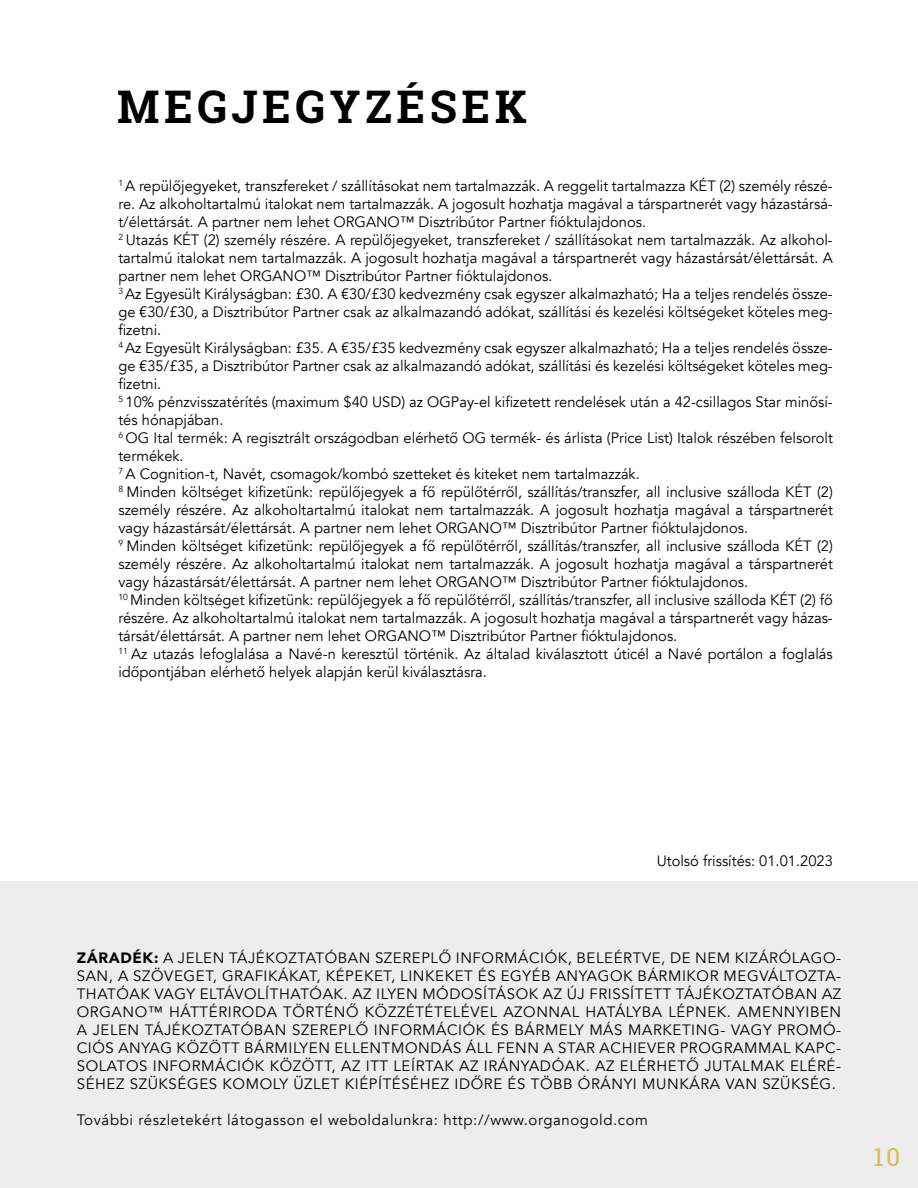
<style>
.page{position:relative;width:918px;height:1188px;background:#fff}
.page>*{position:absolute;margin:0;border:0;box-sizing:border-box;transform-origin:0 0}
.t1{font:700 45px "Roboto Slab";letter-spacing:.1em;color:#000}
.t2{font:24.9px "Roboto Slab";color:#deb757}
.t3{font:15px/18px "Avenir";color:#000}
.t4{font:15px "Avenir";letter-spacing:.04em;color:#000}
.s1{font-weight:900}
</style>
<div class="page">
<div style="left:0;top:882px;width:918px;height:306px;background:#ededed"></div>
<h1 class="t1" style="left:117px;top:76px;width:411px">MEGJEGYZÉSEK</h1>
<p class="t3" style="left:118px;top:177px;width:716px"><sup>1</sup> A repülőjegyeket, transzfereket / szállításokat nem tartalmazzák. A reggelit tartalmazza KÉT (2) személy részé&shy;re. Az alkoholtartalmú italokat nem tartalmazzák. A jogosult hozhatja magával a társpartnerét vagy házastársá&shy;t/élettársát. A partner nem lehet ORGANO™ Disztribútor Partner fióktulajdonos.<br><sup>2</sup> Utazás KÉT (2) személy részére. A repülőjegyeket, transzfereket / szállításokat nem tartalmazzák. Az alkohol&shy;tartalmú italokat nem tartalmazzák. A jogosult hozhatja magával a társpartnerét vagy házastársát/élettársát. A partner nem lehet ORGANO™ Disztribútor Partner fióktulajdonos.<br><sup>3</sup> Az Egyesült Királyságban: £30. A €30/£30 kedvezmény csak egyszer alkalmazható; Ha a teljes rendelés össze&shy;ge €30/£30, a Disztribútor Partner csak az alkalmazandó adókat, szállítási és kezelési költségeket köteles meg&shy;fizetni.<br><sup>4</sup> Az Egyesült Királyságban: £35. A €35/£35 kedvezmény csak egyszer alkalmazható; Ha a teljes rendelés össze&shy;ge €35/£35, a Disztribútor Partner csak az alkalmazandó adókat, szállítási és kezelési költségeket köteles meg&shy;fizetni.<br><sup>5</sup> 10% pénzvisszatérítés (maximum $40 USD) az OGPay-el kifizetett rendelések után a 42-csillagos Star minősí&shy;tés hónapjában.<br><sup>6</sup> OG Ital termék: A regisztrált országodban elérhető OG termék- és árlista (Price List) Italok részében felsorolt termékek.<br><sup>7</sup> A Cognition-t, Navét, csomagok/kombó szetteket és kiteket nem tartalmazzák.<br><sup>8</sup> Minden költséget kifizetünk: repülőjegyek a fő repülőtérről, szállítás/transzfer, all inclusive szálloda KÉT (2) személy részére. Az alkoholtartalmú italokat nem tartalmazzák. A jogosult hozhatja magával a társpartnerét vagy házastársát/élettársát. A partner nem lehet ORGANO™ Disztribútor Partner fióktulajdonos.<br><sup>9</sup> Minden költséget kifizetünk: repülőjegyek a fő repülőtérről, szállítás/transzfer, all inclusive szálloda KÉT (2) személy részére. Az alkoholtartalmú italokat nem tartalmazzák. A jogosult hozhatja magával a társpartnerét vagy házastársát/élettársát. A partner nem lehet ORGANO™ Disztribútor Partner fióktulajdonos.<br><sup>10</sup> Minden költséget kifizetünk: repülőjegyek a fő repülőtérről, szállítás/transzfer, all inclusive szálloda KÉT (2) fő részére. Az alkoholtartalmú italokat nem tartalmazzák. A jogosult hozhatja magával a társpartnerét vagy házas&shy;társát/élettársát. A partner nem lehet ORGANO™ Disztribútor Partner fióktulajdonos.<br><sup>11</sup> Az utazás lefoglalása a Navé-n keresztül történik. Az általad kiválasztott úticél a Navé portálon a foglalás időpontjában elérhető helyek alapján kerül kiválasztásra.</p>
<p class="t3" style="left:657px;top:852px;width:178px">Utolsó frissítés: 01.01.2023</p>
<p class="t3" style="left:77px;top:949px;width:766px;text-align:justify"><span class="s1">ZÁRADÉK:</span> A JELEN TÁJÉKOZTATÓBAN SZEREPLŐ INFORMÁCIÓK, BELEÉRTVE, DE NEM KIZÁRÓLAGO-SAN, A SZÖVEGET, GRAFIKÁKAT, KÉPEKET, LINKEKET ÉS EGYÉB ANYAGOK BÁRMIKOR MEGVÁLTOZTA-THATÓAK VAGY ELTÁVOLÍTHATÓAK. AZ ILYEN MÓDOSÍTÁSOK AZ ÚJ FRISSÍTETT TÁJÉKOZTATÓBAN AZ ORGANO™ HÁTTÉRIRODA TÖRTÉNŐ KÖZZÉTÉTELÉVEL AZONNAL HATÁLYBA LÉPNEK. AMENNYIBEN A JELEN TÁJÉKOZTATÓBAN SZEREPLŐ INFORMÁCIÓK ÉS BÁRMELY MÁS MARKETING- VAGY PROMÓ-CIÓS ANYAG KÖZÖTT BÁRMILYEN ELLENTMONDÁS ÁLL FENN A STAR ACHIEVER PROGRAMMAL KAPC-SOLATOS INFORMÁCIÓK KÖZÖTT, AZ ITT LEÍRTAK AZ IRÁNYADÓAK. AZ ELÉRHETŐ JUTALMAK ELÉRÉ-SÉHEZ SZÜKSÉGES KOMOLY ÜZLET KIÉPÍTÉSÉHEZ IDŐRE ÉS TÖBB ÓRÁNYI MUNKÁRA VAN SZÜKSÉG.</p>
<p class="t4" style="left:77px;top:1111px;width:573px">További részletekért látogasson el weboldalunkra: http://www.organogold.com</p>
<h2 class="t2" style="left:874px;top:1139px;width:28px">10</h2>
</div>
